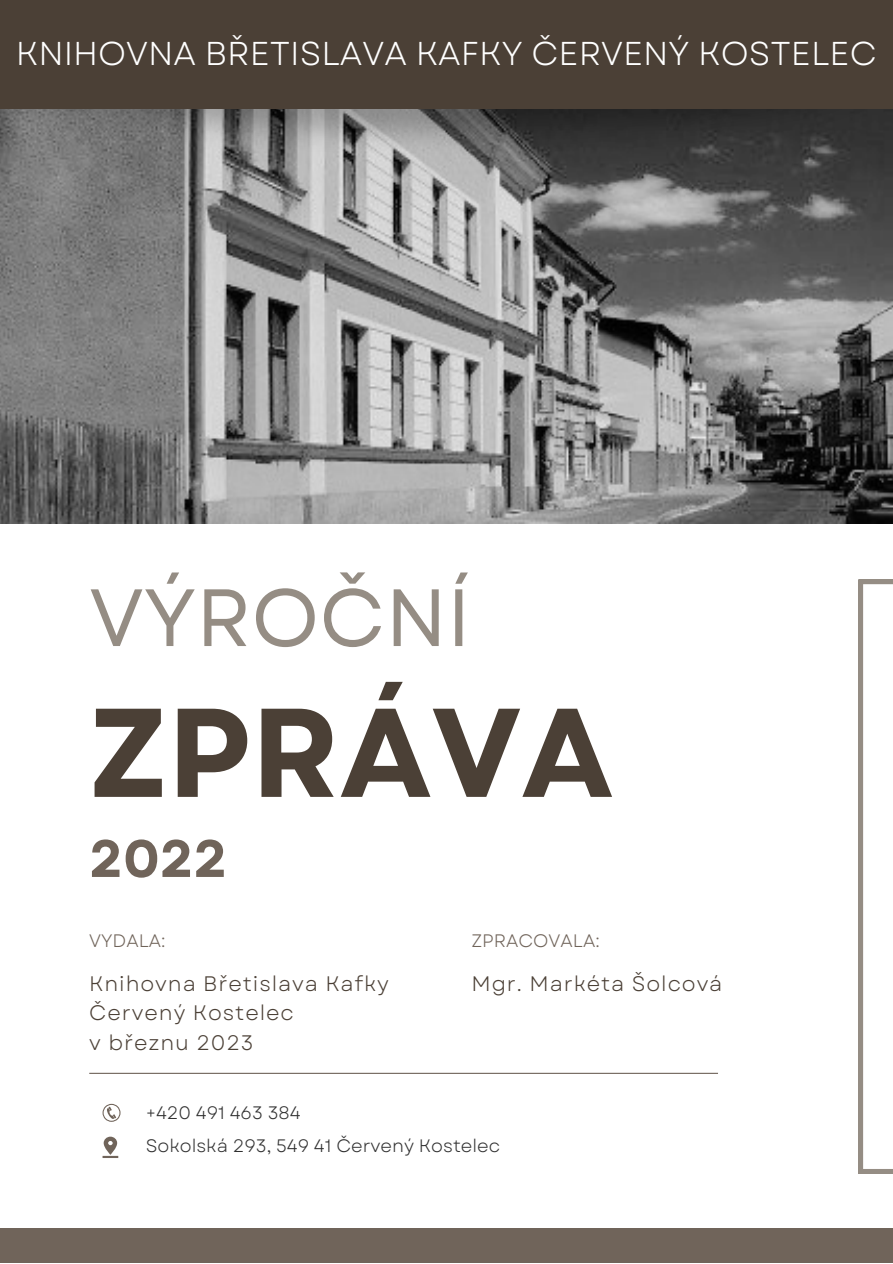
<style>
.page{position:relative;width:893px;height:1264px;background:#fff}
.page>*{position:absolute;margin:0;border:0;box-sizing:border-box;transform-origin:0 0}
.t1{font:700 125.85px "Garet";color:#4b4036}
.t2{font:81px "Garet";color:#958d84}
.t3{font:700 52.5px "Garet";color:#70645a}
.t4{font:33px "Garet";color:#fff}
.t5{font:21px/29.2px "Garet";letter-spacing:.045em;color:#4b4036}
.t6{font:18px/33.2px "Garet";color:#303030}
.t7{font:18px "Garet";color:#70645a}
</style>
<div class="page">
<svg style="left:102px;top:1103px;width:18px;height:18px"></svg>
<svg style="left:102px;top:1136px;width:16px;height:21px"></svg>
<div style="left:0;top:1228px;width:892px;height:34px;background:#70645a"></div>
<hr style="left:89px;top:1072px;width:629px;height:1px;background:#70645a">
<svg style="left:858px;top:579px;width:34px;height:594px"></svg>
<img style="left:0;top:201px;width:892px;height:323px">
<img style="left:0;top:108px;width:892px;height:93px">
<div style="left:0;top:0;width:892px;height:108px;background:#4b4036"></div>
<h3 class="t4" style="left:16px;top:29px;width:862px">KNIHOVNA BŘETISLAVA KAFKY ČERVENÝ KOSTELEC</h3>
<h2 class="t2" style="left:89px;top:559px;width:383px">VÝROČNÍ</h2>
<h1 class="t1" style="left:89px;top:662px;width:525px">ZPRÁVA</h1>
<h3 class="t3" style="left:89px;top:820px;width:139px">2022</h3>
<p class="t7" style="left:89px;top:928px;width:78px">VYDALA:</p>
<p class="t7" style="left:471px;top:928px;width:130px">ZPRACOVALA:</p>
<p class="t5" style="left:89px;top:969px;width:301px">Knihovna Břetislava Kafky<br>Červený Kostelec<br>v březnu 2023</p>
<p class="t5" style="left:471px;top:969px;width:252px">Mgr. Markéta Šolcová</p>
<p class="t6" style="left:146px;top:1096px;width:356px">+420 491 463 384<br>Sokolská 293, 549 41 Červený Kostelec</p>
</div>
